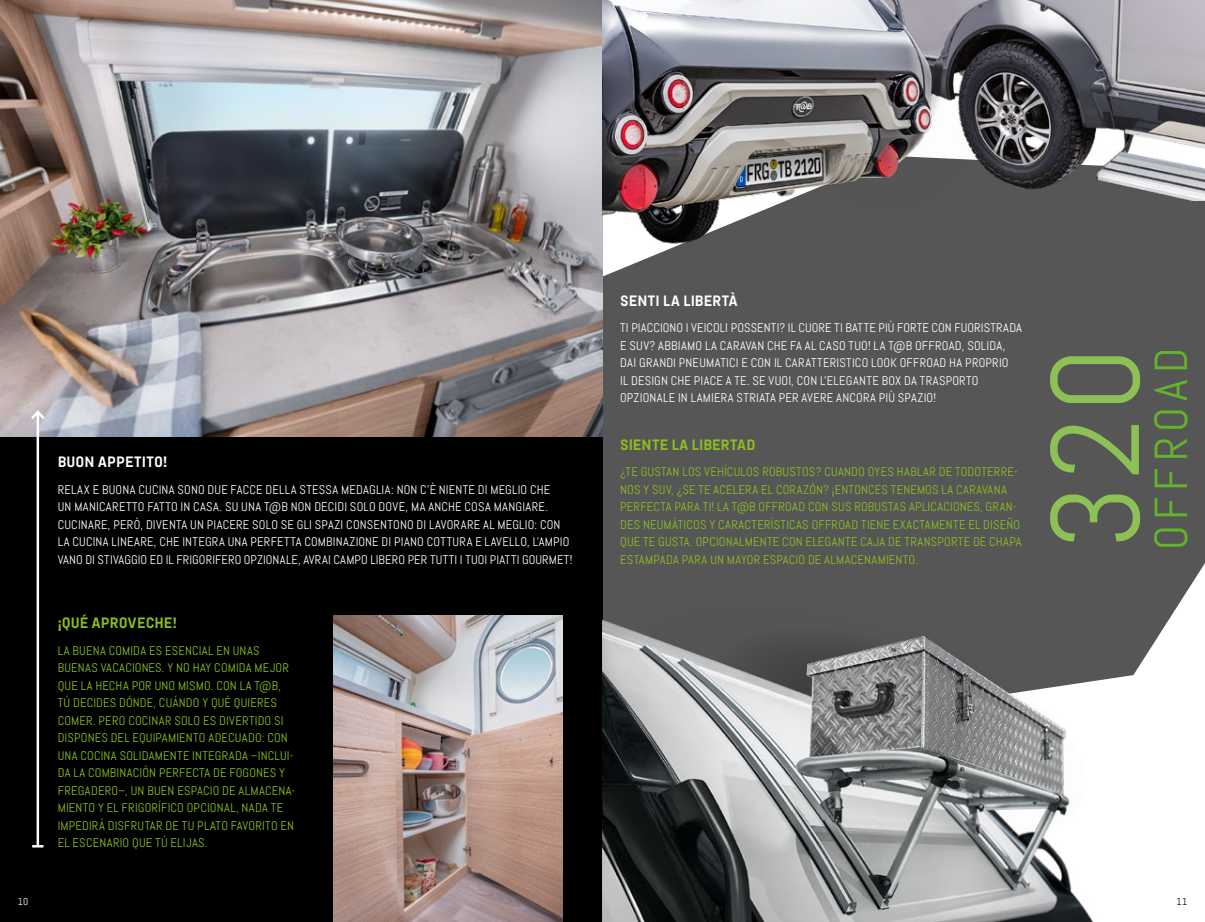
<style>
.page{position:relative;width:1205px;height:922px;background:#fff}
.page>*{position:absolute;margin:0;border:0;box-sizing:border-box;transform-origin:0 0}
.t1{font:125px "Abel Pro";color:#8dc156}
.t2{font:46.25px "Abel Pro";letter-spacing:.135em;color:#64b32c}
.t3{font:700 15px "Abel Pro";letter-spacing:.01em;color:#8ebf1f}
.t4{font:700 15px "Abel Pro";letter-spacing:.015em;color:#fff}
.t5{font:12.5px/17.5px "Abel Pro";letter-spacing:.02em;color:#8ebf1f}
.t6{font:12.5px/17.5px "Abel Pro";letter-spacing:.015em;color:#fff}
.t7{font:10px "Abel Pro";color:#fff}
.t8{font:10px "Abel Pro";color:#000}
</style>
<div class="page">
<div style="left:602px;top:0;width:603px;height:921px;background:#565656"></div>
<svg style="left:1167px;top:563px;width:38px;height:358px;background:#f0f0f0"></svg>
<div style="left:0;top:0;width:602px;height:921px;background:#000"></div>
<img style="left:0;top:0;width:602px;height:437px">
<img style="left:334px;top:615px;width:229px;height:306px">
<img style="left:602px;top:614px;width:565px;height:307px">
<img style="left:942px;top:0;width:263px;height:201px">
<img style="left:602px;top:0;width:340px;height:265px">
<hr style="left:37px;top:412px;width:2px;height:434px;background:#fff">
<svg style="left:32px;top:844px;width:11px;height:3px"></svg>
<svg style="left:28px;top:408px;width:19px;height:14px"></svg>
<p class="t4" style="left:58px;top:451px;width:111px">BUON APPETITO!</p>
<p class="t6" style="left:58px;top:480px;width:516px">RELAX E BUONA CUCINA SONO DUE FACCE DELLA STESSA MEDAGLIA: NON C’È NIENTE DI MEGLIO CHE<br>UN MANICARETTO FATTO IN CASA. SU UNA T@B NON DECIDI SOLO DOVE, MA ANCHE COSA MANGIARE.<br>CUCINARE, PERÒ, DIVENTA UN PIACERE SOLO SE GLI SPAZI CONSENTONO DI LAVORARE AL MEGLIO: CON LA CUCINA LINEARE, CHE INTEGRA UNA PERFETTA COMBINAZIONE DI PIANO COTTURA E LAVELLO, L’AMPIO VANO DI STIVAGGIO ED IL FRIGORIFERO OPZIONALE, AVRAI CAMPO LIBERO PER TUTTI I TUOI PIATTI GOURMET!</p>
<p class="t3" style="left:58px;top:612px;width:121px">¡QUÉ APROVECHE!</p>
<p class="t5" style="left:58px;top:641px;width:239px">LA BUENA COMIDA ES ESENCIAL EN UNAS BUENAS VACACIONES. Y NO HAY COMIDA MEJOR QUE LA HECHA POR UNO MISMO. CON LA T@B, TÚ DECIDES DÓNDE, CUÁNDO Y QUÉ QUIERES COMER. PERO COCINAR SOLO ES DIVERTIDO SI DISPONES DEL EQUIPAMIENTO ADECUADO: CON UNA COCINA SOLIDAMENTE INTEGRADA –INCLUI-DA LA COMBINACIÓN PERFECTA DE FOGONES Y FREGADERO–, UN BUEN ESPACIO DE ALMACENA-MIENTO Y EL FRIGORÍFICO OPCIONAL, NADA TE IMPEDIRÁ DISFRUTAR DE TU PLATO FAVORITO EN EL ESCENARIO QUE TÚ ELIJAS.</p>
<p class="t4" style="left:620px;top:290px;width:119px">SENTI LA LIBERTÀ</p>
<p class="t6" style="left:620px;top:319px;width:403px">TI PIACCIONO I VEICOLI POSSENTI? IL CUORE TI BATTE PIÙ FORTE CON FUORISTRADA E SUV? ABBIAMO LA CARAVAN CHE FA AL CASO TUO! LA T@B OFFROAD, SOLIDA, DAI GRANDI PNEUMATICI E CON IL CARATTERISTICO LOOK OFFROAD HA PROPRIO<br>IL DESIGN CHE PIACE A TE. SE VUOI, CON L’ELEGANTE BOX DA TRASPORTO OPZIONALE IN LAMIERA STRIATA PER AVERE ANCORA PIÙ SPAZIO!</p>
<p class="t3" style="left:620px;top:434px;width:137px">SIENTE LA LIBERTAD</p>
<p class="t5" style="left:620px;top:463px;width:403px">¿TE GUSTAN LOS VEHÍCULOS ROBUSTOS? CUANDO OYES HABLAR DE TODOTERRE-NOS Y SUV, ¿SE TE ACELERA EL CORAZÓN? ¡ENTONCES TENEMOS LA CARAVANA PERFECTA PARA TI! LA T@B OFFROAD CON SUS ROBUSTAS APLICACIONES, GRAN-DES NEUMÁTICOS Y CARACTERÍSTICAS OFFROAD TIENE EXACTAMENTE EL DISEÑO QUE TE GUSTA. OPCIONALMENTE CON ELEGANTE CAJA DE TRANSPORTE DE CHAPA ESTAMPADA PARA UN MAYOR ESPACIO DE ALMACENAMIENTO.</p>
<h1 class="t1" style="left:1016px;top:550px;width:204px;rotate:-90deg">320</h1>
<h2 class="t2" style="left:1142px;top:550px;width:204px;rotate:-90deg">OFFROAD</h2>
<p class="t7" style="left:18px;top:895px;width:12px">10</p>
<p class="t8" style="left:1176px;top:895px;width:12px">11</p>
</div>
